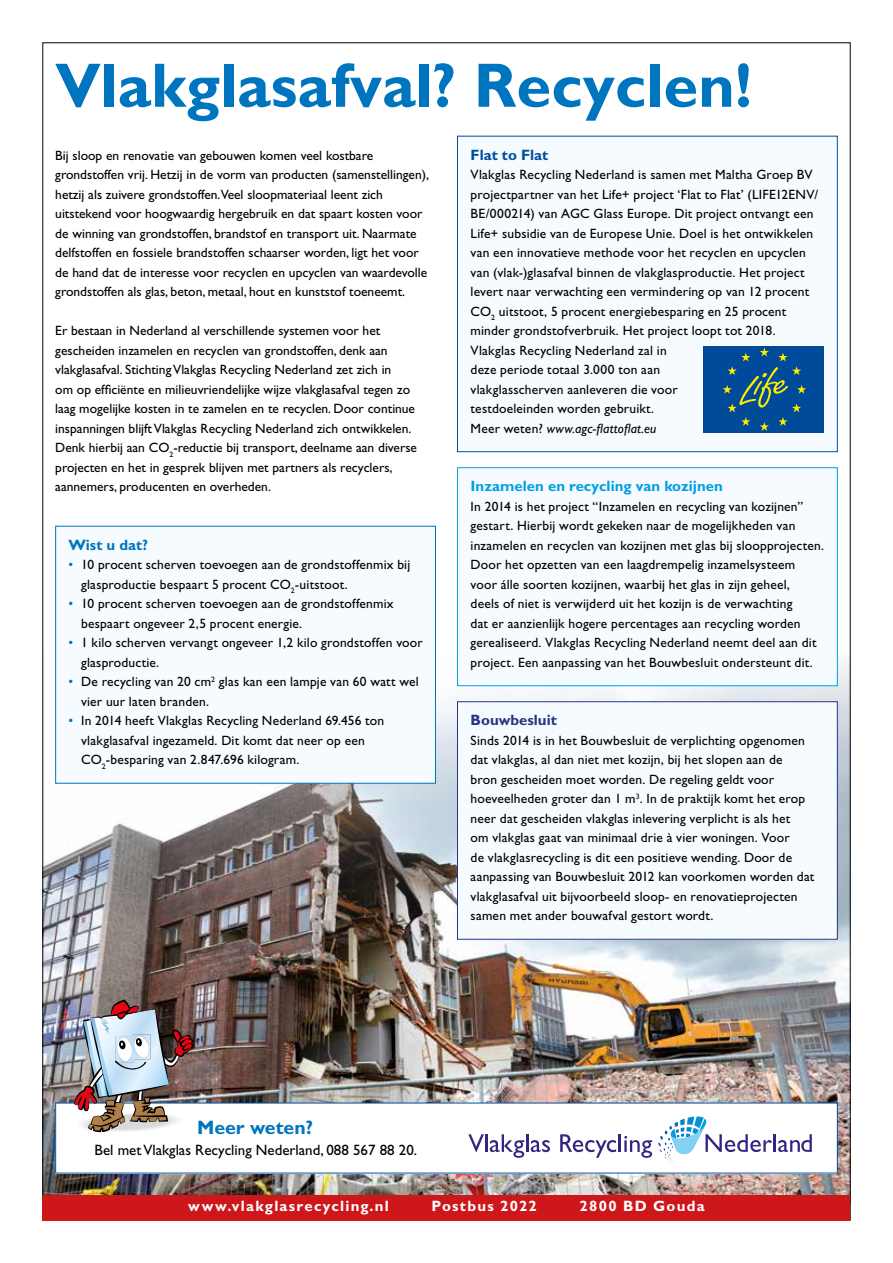
<style>
.page{position:relative;width:893px;height:1263px;background:#fff}
.page>*{position:absolute;margin:0;border:0;box-sizing:border-box;transform-origin:0 0}
.t1{font:700 63px "Gill Sans Std";color:#0075bf}
.t2{font:700 19.5px "Gill Sans Std";color:#0075bf}
.t3{font:700 15px "Gill Sans Std";letter-spacing:.085em;color:#fff}
.t4{font:15px "Gill Sans Std";color:#000}
.t5{font:700 15px "Gill Sans Std";color:#009fe3}
.t6{font:700 15px "Gill Sans Std";color:#283583}
.t7{font:700 15px "Gill Sans Std";color:#004f9f}
.t8{font:700 15px "Gill Sans Std";color:#0075bf}
.t9{font:13.5px/19.5px "Gill Sans Std";letter-spacing:.01em;color:#000}
.s1{color:#0075bf}
.s2{font-style:italic}
</style>
<div class="page">
<img style="left:45px;top:664px;width:803px;height:531px">
<div style="left:55px;top:526px;width:381px;height:258px;background:#f5fbfe;border:1px solid #0075bf"></div>
<div style="left:56px;top:1103px;width:781px;height:70px;background:#fff"></div>
<img style="left:73px;top:999px;width:121px;height:133px">
<hr style="left:773px;top:1134px;width:3px;height:18px;background:#312783">
<svg style="left:778px;top:1134px;width:34px;height:18px"></svg>
<svg style="left:468px;top:1134px;width:82px;height:24px"></svg>
<svg style="left:560px;top:1134px;width:92px;height:24px"></svg>
<svg style="left:658px;top:1116px;width:114px;height:48px"></svg>
<div style="left:457px;top:468px;width:380px;height:218px;background:#f5fbfe"></div>
<div style="left:457px;top:467px;width:381px;height:219px;border:1px solid #009fe3"></div>
<div style="left:457px;top:702px;width:380px;height:237px;background:#f5fbfe"></div>
<div style="left:457px;top:701px;width:381px;height:239px;border:1px solid #283583"></div>
<div style="left:457px;top:136px;width:380px;height:316px;background:#f5fbfe"></div>
<div style="left:457px;top:136px;width:381px;height:316px;border:1px solid #004f9f"></div>
<div style="left:704px;top:346px;width:120px;height:87px;background:#004a9a"></div>
<svg style="left:723px;top:348px;width:83px;height:83px"></svg>
<div style="left:43px;top:1195px;width:807px;height:25px;background:#cd171a"></div>
<h1 class="t1" style="left:55px;top:48px;width:698px">Vlakglasafval? Recyclen!</h1>
<p class="t9" style="left:55px;top:145px;width:375px">Bij sloop en renovatie van gebouwen komen veel kostbare grondstoffen vrij. Hetzij in de vorm van producten (samenstellingen), hetzij als zuivere grondstoffen.Veel sloopmateriaal leent zich uitstekend voor hoogwaardig hergebruik en dat spaart kosten voor de winning van grondstoffen, brandstof en transport uit. Naarmate delfstoffen en fossiele brandstoffen schaarser worden, ligt het voor de hand dat de interesse voor recyclen en upcyclen van waardevolle grondstoffen als glas, beton, metaal, hout en kunststof toeneemt.</p>
<p class="t9" style="left:55px;top:321px;width:363px">Er bestaan in Nederland al verschillende systemen voor het gescheiden inzamelen en recyclen van grondstoffen, denk aan vlakglasafval. Stichting Vlakglas Recycling Nederland zet zich in<br>om op efficiënte en milieuvriendelijke wijze vlakglasafval tegen zo laag mogelijke kosten in te zamelen en te recyclen. Door continue inspanningen blijft Vlakglas Recycling Nederland zich ontwikkelen.<br>Denk hierbij aan CO<sub>2</sub>-reductie bij transport, deelname aan diverse projecten en het in gesprek blijven met partners als recyclers, aannemers, producenten en overheden.</p>
<p class="t8" style="left:68px;top:536px;width:81px">Wist u dat?</p>
<p class="t9" style="left:81px;top:555px;width:331px;text-indent:-13px"><span class="s1">•</span> 10 procent scherven toevoegen aan de grondstoffenmix bij glasproductie bespaart 5 procent CO<sub>2</sub>-uitstoot.</p>
<p class="t9" style="left:81px;top:594px;width:314px;text-indent:-13px"><span class="s1">•</span> 10 procent scherven toevoegen aan de grondstoffenmix bespaart ongeveer 2,5 procent energie.</p>
<p class="t9" style="left:81px;top:633px;width:343px;text-indent:-13px"><span class="s1">•</span> 1 kilo scherven vervangt ongeveer 1,2 kilo grondstoffen voor glasproductie.</p>
<p class="t9" style="left:81px;top:672px;width:339px;text-indent:-13px"><span class="s1">•</span> De recycling van 20 cm<sup>2</sup> glas kan een lampje van 60 watt wel vier uur laten branden.</p>
<p class="t9" style="left:81px;top:711px;width:305px;text-indent:-13px"><span class="s1">•</span> In 2014 heeft Vlakglas Recycling Nederland 69.456 ton vlakglasafval ingezameld. Dit komt dat neer op een<br>CO<sub>2</sub>-besparing van 2.847.696 kilogram.</p>
<p class="t7" style="left:471px;top:146px;width:79px">Flat to Flat</p>
<p class="t9" style="left:471px;top:165px;width:349px">Vlakglas Recycling Nederland is samen met Maltha Groep BV projectpartner van het Life+ project ‘Flat to Flat’ (LIFE12ENV/ BE/000214) van AGC Glass Europe. Dit project ontvangt een Life+ subsidie van de Europese Unie. Doel is het ontwikkelen van een innovatieve methode voor het recyclen en upcyclen van (vlak-)glasafval binnen de vlakglasproductie. Het project levert naar verwachting een vermindering op van 12 procent CO<sub>2</sub> uitstoot, 5 procent energiebesparing en 25 procent minder grondstofverbruik. Het project loopt tot 2018.<br>Vlakglas Recycling Nederland zal in<br>deze periode totaal 3.000 ton aan<br>vlakglasscherven aanleveren die voor<br>testdoeleinden worden gebruikt.<br>Meer weten? <span class="s2">www.agc-flattoflat.eu</span></p>
<p class="t5" style="left:471px;top:477px;width:254px">Inzamelen en recycling van kozijnen</p>
<p class="t9" style="left:471px;top:496px;width:355px">In 2014 is het project “Inzamelen en recycling van kozijnen” gestart. Hierbij wordt gekeken naar de mogelijkheden van inzamelen en recyclen van kozijnen met glas bij sloopprojecten.<br>Door het opzetten van een laagdrempelig inzamelsysteem voor álle soorten kozijnen, waarbij het glas in zijn geheel,<br>deels of niet is verwijderd uit het kozijn is de verwachting<br>dat er aanzienlijk hogere percentages aan recycling worden gerealiseerd. Vlakglas Recycling Nederland neemt deel aan dit project. Een aanpassing van het Bouwbesluit ondersteunt dit.</p>
<p class="t6" style="left:471px;top:711px;width:88px">Bouwbesluit</p>
<p class="t9" style="left:471px;top:730px;width:345px">Sinds 2014 is in het Bouwbesluit de verplichting opgenomen dat vlakglas, al dan niet met kozijn, bij het slopen aan de<br>bron gescheiden moet worden. De regeling geldt voor hoeveelheden groter dan 1 m<sup>3</sup>. In de praktijk komt het erop neer dat gescheiden vlakglas inlevering verplicht is als het<br>om vlakglas gaat van minimaal drie à vier woningen. Voor<br>de vlakglasrecycling is dit een positieve wending. Door de aanpassing van Bouwbesluit 2012 kan voorkomen worden dat vlakglasafval uit bijvoorbeeld sloop- en renovatieprojecten samen met ander bouwafval gestort wordt.</p>
<h2 class="t2" style="left:197px;top:1116px;width:117px">Meer weten?</h2>
<p class="t4" style="left:95px;top:1141px;width:324px">Bel met Vlakglas Recycling Nederland, 088 567 88 20.</p>
<p class="t3" style="left:188px;top:1197px;width:202px">www.vlakglasrecycling.nl</p>
<p class="t3" style="left:432px;top:1197px;width:107px">Postbus 2022</p>
<p class="t3" style="left:579px;top:1197px;width:127px">2800 BD Gouda</p>
</div>
